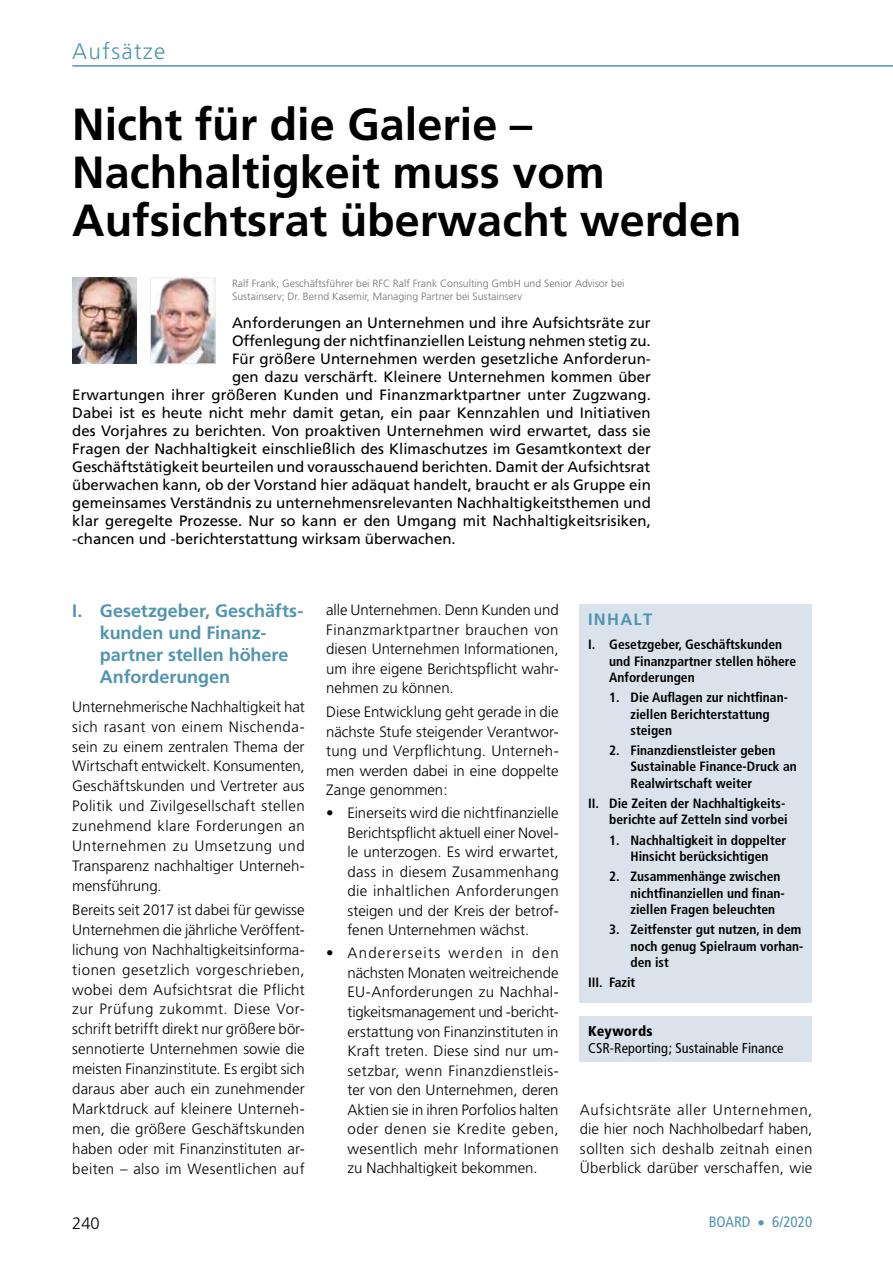
<style>
.page{position:relative;width:893px;height:1263px;background:#fff}
.page>*{position:absolute;margin:0;border:0;box-sizing:border-box;transform-origin:0 0}
.t1{font:700 45px/48px "Frutiger";color:#000}
.t2{font:300 22.5px "Frutiger";letter-spacing:.06em;color:#5194b1}
.t3{font:700 18px/22px "Frutiger";color:#5194b1}
.t4{font:700 16.5px "Frutiger";color:#5194b1}
.t5{font:300 16.5px "Frutiger";color:#000}
.t6{font:300 15px/19.5px "Frutiger";letter-spacing:.005em;color:#000;text-align:justify}
.t7{font:15px "Frutiger";color:#000}
.t8{font:condensed 15px "Frutiger";color:#5194b1}
.t9{font:condensed 14.25px "Frutiger";letter-spacing:.005em;color:#000}
.t10{font:900 condensed 14.25px "Frutiger";letter-spacing:.015em;color:#000}
.t11{font:700 condensed 13.5px/16.2px "Frutiger";color:#000}
.t12{font:300 10.5px/12.6px "Frutiger";color:#707172}
</style>
<div class="page">
<hr style="left:72px;top:65px;width:821px;height:2px;background:#5194b1">
<img style="left:72px;top:278px;width:65px;height:86px">
<img style="left:152px;top:280px;width:61px;height:82px">
<div style="left:150px;top:278px;width:65px;height:86px;border:1px solid #eceded"></div>
<div style="left:579px;top:604px;width:233px;height:398px;background:#dae3eb"></div>
<div style="left:580px;top:1016px;width:232px;height:46px;background:#dae3eb"></div>
<h2 class="t2" style="left:72px;top:39px;width:95px">Aufsätze</h2>
<h1 class="t1" style="left:72px;top:101px;width:671px">Nicht für die Galerie –<br>Nachhaltigkeit muss vom<br>Aufsichtsrat überwacht werden</h1>
<p class="t12" style="left:232px;top:277px;width:394px">Ralf Frank, Geschäftsführer bei RFC Ralf Frank Consulting GmbH und Senior Advisor bei<br>Sustainserv; Dr. Bernd Kasemir, Managing Partner bei Sustainserv</p>
<p class="t7" style="left:232px;top:314px;width:420px">Anforderungen an Unternehmen und ihre Aufsichtsräte zur</p>
<p class="t7" style="left:232px;top:332px;width:420px">Offenlegung der nichtfinanziellen Leistung nehmen stetig zu.</p>
<p class="t7" style="left:232px;top:350px;width:420px">Für größere Unternehmen werden gesetzliche Anforderun-</p>
<p class="t7" style="left:232px;top:368px;width:420px">gen dazu verschärft. Kleinere Unternehmen kommen über</p>
<p class="t7" style="left:72px;top:386px;width:580px">Erwartungen ihrer größeren Kunden und Finanzmarktpartner unter Zugzwang.</p>
<p class="t7" style="left:72px;top:404px;width:580px">Dabei ist es heute nicht mehr damit getan, ein paar Kennzahlen und Initiativen</p>
<p class="t7" style="left:72px;top:422px;width:580px">des Vorjahres zu berichten. Von proaktiven Unternehmen wird erwartet, dass sie</p>
<p class="t7" style="left:72px;top:440px;width:580px">Fragen der Nachhaltigkeit einschließlich des Klimaschutzes im Gesamtkontext der</p>
<p class="t7" style="left:72px;top:458px;width:580px">Geschäftstätigkeit beurteilen und vorausschauend berichten. Damit der Aufsichtsrat</p>
<p class="t7" style="left:72px;top:476px;width:580px">überwachen kann, ob der Vorstand hier adäquat handelt, braucht er als Gruppe ein</p>
<p class="t7" style="left:72px;top:494px;width:580px">gemeinsames Verständnis zu unternehmensrelevanten Nachhaltigkeitsthemen und</p>
<p class="t7" style="left:72px;top:512px;width:580px">klar geregelte Prozesse. Nur so kann er den Umgang mit Nachhaltigkeitsrisiken,</p>
<p class="t7" style="left:72px;top:530px;width:385px">-chancen und -berichterstattung wirksam überwachen.</p>
<p class="t3" style="left:100px;top:600px;width:205px;text-indent:-28px">I. Gesetzgeber, Geschäfts&shy;kunden und Finanz&shy;partner stellen höhere<br>Anforderungen</p>
<p class="t6" style="left:72px;top:697px;width:234px;line-height:20px">Unternehmerische Nachhaltigkeit hat sich rasant von einem Nischenda&shy;sein zu einem zentralen Thema der Wirtschaft entwickelt. Konsumenten, Geschäftskunden und Vertreter aus Politik und Zivilgesellschaft stellen zunehmend klare Forderungen an Unternehmen zu Umsetzung und Transparenz nachhaltiger Unterneh&shy;mensführung.</p>
<p class="t6" style="left:72px;top:900px;width:234px;line-height:20px">Bereits seit 2017 ist dabei für gewisse Unternehmen die jährliche Veröffent&shy;lichung von Nachhaltigkeitsinforma&shy;tionen gesetzlich vorgeschrieben, wobei dem Aufsichtsrat die Pflicht zur Prüfung zukommt. Diese Vor&shy;schrift betrifft direkt nur größere bör&shy;sennotierte Unternehmen sowie die meisten Finanzinstitute. Es ergibt sich daraus aber auch ein zunehmender Marktdruck auf kleinere Unterneh&shy;men, die größere Geschäftskunden haben oder mit Finanzinstituten ar&shy;beiten – also im Wesentlichen auf</p>
<p class="t6" style="left:326px;top:600px;width:234px">alle Unternehmen. Denn Kunden und Finanzmarktpartner brauchen von diesen Unternehmen Informationen, um ihre eigene Berichtspflicht wahr&shy;nehmen zu können.</p>
<p class="t6" style="left:326px;top:702px;width:234px">Diese Entwicklung geht gerade in die nächste Stufe steigender Verantwor&shy;tung und Verpflichtung. Unterneh&shy;men werden dabei in eine doppelte Zange genommen:</p>
<p class="t6" style="left:347px;top:803px;width:213px;text-indent:-21px">• Einerseits wird die nichtfinanzielle Berichtspflicht aktuell einer Novel&shy;le unterzogen. Es wird erwartet, dass in diesem Zusammenhang die inhaltlichen Anforderungen steigen und der Kreis der betrof&shy;fenen Unternehmen wächst.</p>
<p class="t6" style="left:347px;top:944px;width:213px;text-indent:-21px">• Andererseits werden in den nächsten Monaten weitreichende EU-Anforderungen zu Nachhal&shy;tigkeitsmanagement und -bericht&shy;erstattung von Finanzinstituten in Kraft treten. Diese sind nur um&shy;setzbar, wenn Finanzdienstleis&shy;ter von den Unternehmen, deren Aktien sie in ihren Porfolios halten oder denen sie Kredite geben, wesentlich mehr Informationen zu Nachhaltigkeit bekommen.</p>
<p class="t4" style="left:588px;top:609px;width:63px">Inhalt</p>
<p class="t11" style="left:609px;top:637px;width:188px;text-indent:-21px">I. Gesetzgeber, Geschäftskunden und Finanzpartner stellen höhere<br>Anforderungen</p>
<p class="t11" style="left:630px;top:689px;width:159px;text-indent:-21px">1. Die Auflagen zur nichtfinan&shy;ziellen Berichterstattung steigen</p>
<p class="t11" style="left:630px;top:742px;width:168px;text-indent:-21px">2. Finanzdienstleister geben<br>Sustainable Finance-Druck an<br>Realwirtschaft weiter</p>
<p class="t11" style="left:588px;top:795px;width:201px;text-align:right">II. Die Zeiten der Nachhaltigkeits&shy;berichte auf Zetteln sind vorbei</p>
<p class="t11" style="left:609px;top:832px;width:178px;text-align:center">1. Nachhaltigkeit in doppelter<br>Hinsicht berücksichtigen</p>
<p class="t11" style="left:630px;top:869px;width:154px;text-indent:-21px">2. Zusammenhänge zwischen nichtfinanziellen und finan&shy;ziellen Fragen beleuchten</p>
<p class="t11" style="left:630px;top:921px;width:174px;text-indent:-21px">3. Zeitfenster gut nutzen, in dem noch genug Spielraum vorhan&shy;den ist</p>
<p class="t11" style="left:588px;top:974px;width:49px">III. Fazit</p>
<p class="t10" style="left:588px;top:1022px;width:66px">Keywords</p>
<p class="t9" style="left:588px;top:1039px;width:197px">CSR-Reporting; Sustainable Finance</p>
<p class="t6" style="left:580px;top:1100px;width:234px">Aufsichtsräte aller Unternehmen, die hier noch Nachholbedarf haben, sollten sich deshalb zeitnah einen Überblick darüber verschaffen, wie</p>
<p class="t5" style="left:72px;top:1213px;width:29px">240</p>
<p class="t8" style="left:709px;top:1213px;width:105px">BOARD • 6/2020</p>
</div>
